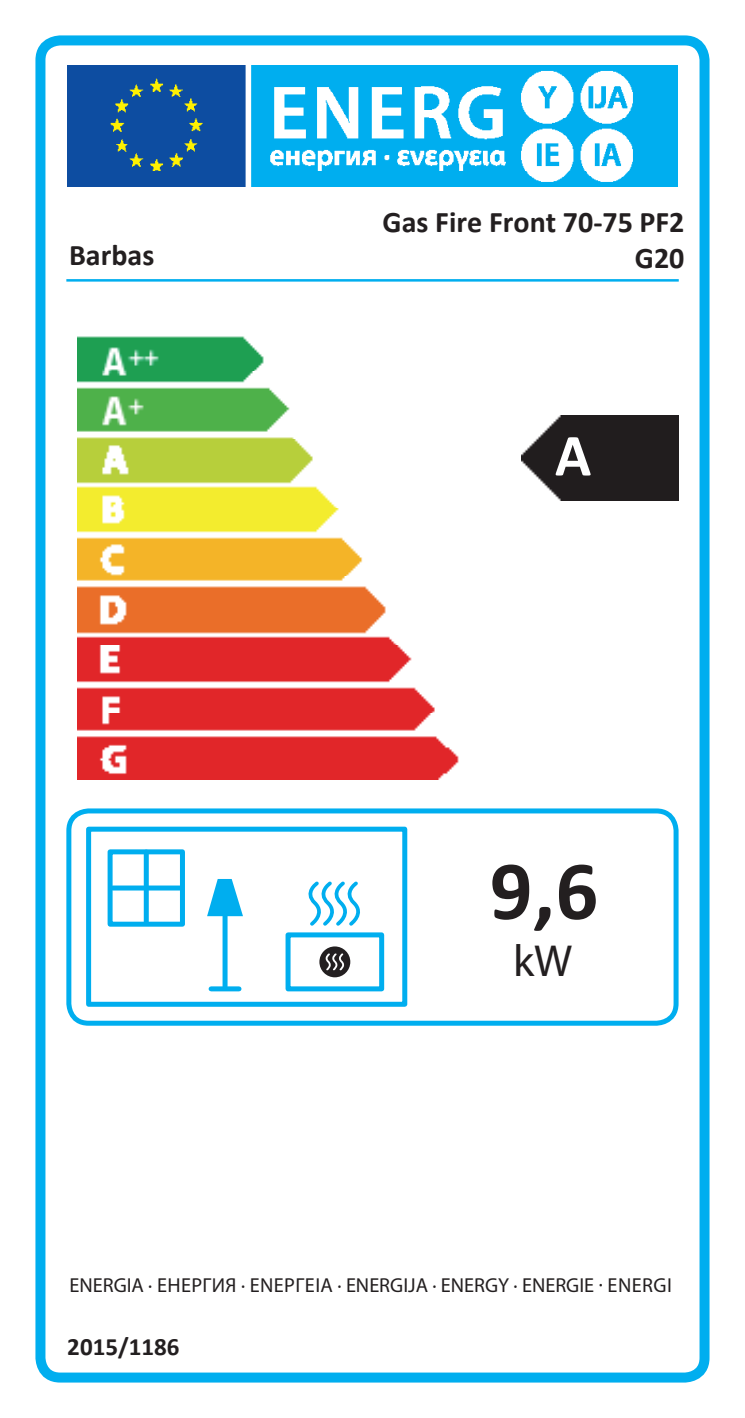
<style>
.page{position:relative;width:745px;height:1418px;background:#fff}
.page>*{position:absolute;margin:0;border:0;box-sizing:border-box;transform-origin:0 0}
.t1{font:700 84.5px "Calibri";color:#231f20}
.t2{font:700 60px "Calibri";color:#fff}
.t3{font:45px "Myriad Pro";color:#231f20}
.t4{font:700 30px/36px "Calibri";color:#231f20;text-align:right}
.t5{font:30px "Calibri";color:#231f20}
.t6{font:700 25px "Calibri";color:#231f20}
.t7{font:20.25px "Myriad Pro";color:#231f20}
</style>
<div class="page">
<div style="left:35px;top:35px;width:674px;height:1347px;border:10px solid #00aeef;border-radius:20px"></div>
<img style="left:67px;top:66px;width:610px;height:120px">
<hr style="left:66px;top:279px;width:612px;height:2px;background:#00aeef">
<div style="left:66px;top:808px;width:612px;height:217px;border:5px solid #00aeef;border-radius:20px"></div>
<img style="left:78px;top:336px;width:381px;height:443px">
<div style="left:107px;top:849px;width:78px;height:77px;border:5px solid #00aeef"></div>
<div style="left:144px;top:852px;width:5px;height:70px;background:#00aeef"></div>
<div style="left:113px;top:885px;width:67px;height:5px;background:#00aeef"></div>
<div style="left:211px;top:986px;width:28px;height:5px;background:#00aeef"></div>
<div style="left:222px;top:916px;width:5px;height:70px;background:#00aeef"></div>
<svg style="left:207px;top:879px;width:36px;height:37px"></svg>
<div style="left:285px;top:932px;width:99px;height:59px;border:5px solid #00aeef"></div>
<div style="left:86px;top:826px;width:321px;height:180px;border:5px solid #00aeef"></div>
<svg style="left:308px;top:881px;width:52px;height:45px"></svg>
<div style="left:319px;top:946px;width:31px;height:31px;background:#231f20;border-radius:50%"></div>
<svg style="left:325px;top:952px;width:23px;height:19px"></svg>
<img style="left:521px;top:415px;width:156px;height:85px">
<h3 class="t4" style="left:69px;top:237px;width:87px">Barbas</h3>
<h3 class="t5" style="left:67px;top:245px;width:9px">I</h3>
<h3 class="t4" style="left:382px;top:203px;width:303px">Gas Fire Front 70-75 PF2<br>G20</h3>
<h2 class="t2" style="left:554px;top:417px;width:38px">A</h2>
<h1 class="t1" style="left:489px;top:831px;width:110px">9,6</h1>
<h3 class="t3" style="left:513px;top:933px;width:61px">KW</h3>
<p class="t7" style="left:69px;top:1272px;width:549px">ENERGIA · ЕНЕРГИЯ · ΕΝΕΡΓΕΙΑ · ENERGIJA · ENERGY · ENERGIE · ENERGI</p>
<p class="t6" style="left:67px;top:1330px;width:114px">2015/1186</p>
</div>
